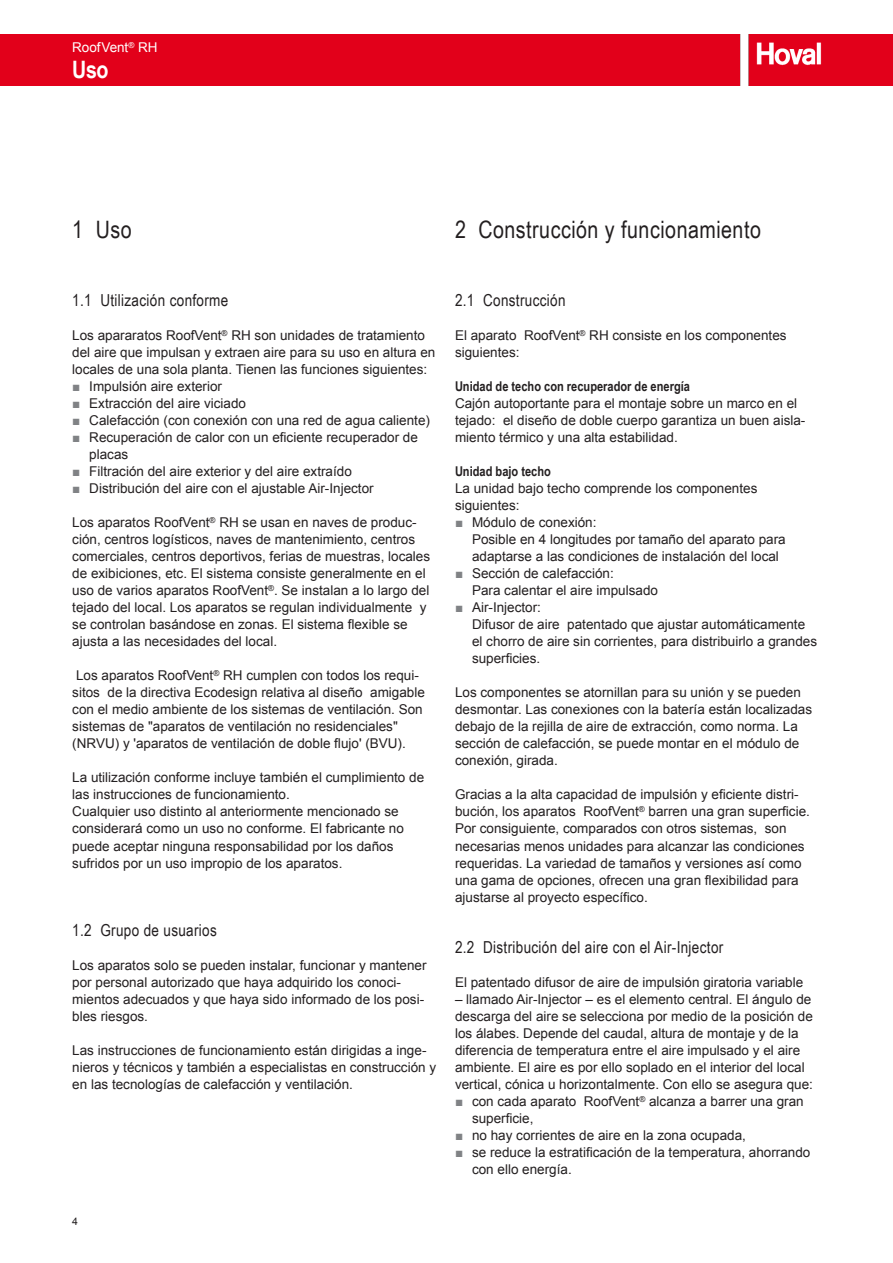
<style>
.page{position:relative;width:893px;height:1263px;background:#fff}
.page>*{position:absolute;margin:0;border:0;box-sizing:border-box;transform-origin:0 0}
.t1{font:24px "Arial Narrow";letter-spacing:.02em;color:#231f20}
.t2{font:700 24px "Arial Narrow";color:#fff}
.t3{font:16.5px "Arial Narrow";letter-spacing:.02em;color:#231f20}
.Text{font:13.5px/17px "Arial";color:#231f20}
.Titel_3{font:700 13.5px "Arial Narrow";color:#231f20}
.t4{font:13.5px "Arial";letter-spacing:-.005em;color:#fff}
.t5{font:10.5px "Arial";color:#231f20}
.s1{color:#808285}
</style>
<div class="page">
<div style="left:0;top:34px;width:893px;height:51px;background:#e2001a"></div>
<p class="t4" style="left:72px;top:39px;width:87px">RoofVent<sup>®</sup> RH</p>
<h1 class="t2" style="left:72px;top:51px;width:38px">Uso</h1>
<p class="t1" style="left:72px;top:212px;width:61px">1 Uso</p>
<p class="t1" style="left:455px;top:212px;width:307px">2 Construcción y funcionamiento</p>
<p class="t3" style="left:72px;top:288px;width:158px">1.1 Utilización conforme</p>
<p class="Text" style="left:72px;top:327px;width:365px">Los apararatos RoofVent<sup>®</sup> RH son unidades de tratamiento del aire que impulsan y extraen aire para su uso en altura en locales de una sola planta. Tienen las funciones siguientes:</p>
<p class="Text" style="left:72px;top:378px;width:151px"><span class="s1">■</span> Impulsión aire exterior</p>
<p class="Text" style="left:72px;top:395px;width:175px"><span class="s1">■</span> Extracción del aire viciado</p>
<p class="Text" style="left:72px;top:412px;width:359px"><span class="s1">■</span> Calefacción (con conexión con una red de agua caliente)</p>
<p class="Text" style="left:89px;top:429px;width:330px;text-indent:-17px"><span class="s1">■</span> Recuperación de calor con un eficiente recuperador de placas</p>
<p class="Text" style="left:72px;top:463px;width:281px"><span class="s1">■</span> Filtración del aire exterior y del aire extraído</p>
<p class="Text" style="left:72px;top:480px;width:303px"><span class="s1">■</span> Distribución del aire con el ajustable Air-Injector</p>
<p class="Text" style="left:72px;top:514px;width:359px">Los aparatos RoofVent<sup>®</sup> RH se usan en naves de produc&shy;ción, centros logísticos, naves de mantenimiento, centros comerciales, centros deportivos, ferias de muestras, locales de exibiciones, etc. El sistema consiste generalmente en el uso de varios aparatos RoofVent<sup>®</sup>. Se instalan a lo largo del tejado del local. Los aparatos se regulan individualmente y se controlan basándose en zonas. El sistema flexible se ajusta a las necesidades del local.</p>
<p class="Text" style="left:72px;top:667px;width:354px">Los aparatos RoofVent<sup>®</sup> RH cumplen con todos los requi&shy;sitos de la directiva Ecodesign relativa al diseño amigable con el medio ambiente de los sistemas de ventilación. Son sistemas de "aparatos de ventilación no residenciales" (NRVU) y 'aparatos de ventilación de doble flujo' (BVU).</p>
<p class="Text" style="left:72px;top:769px;width:353px">La utilización conforme incluye también el cumplimiento de las instrucciones de funcionamiento.</p>
<p class="Text" style="left:72px;top:803px;width:333px">Cualquier uso distinto al anteriormente mencionado se considerará como un uso no conforme. El fabricante no puede aceptar ninguna responsabilidad por los daños sufridos por un uso impropio de los aparatos.</p>
<p class="t3" style="left:72px;top:918px;width:146px">1.2 Grupo de usuarios</p>
<p class="Text" style="left:72px;top:956px;width:356px">Los aparatos solo se pueden instalar, funcionar y mantener por personal autorizado que haya adquirido los conoci&shy;mientos adecuados y que haya sido informado de los posi&shy;bles riesgos.</p>
<p class="Text" style="left:72px;top:1041px;width:365px">Las instrucciones de funcionamiento están dirigidas a inge&shy;nieros y técnicos y también a especialistas en construcción y en las tecnologías de calefacción y ventilación.</p>
<p class="t5" style="left:72px;top:1214px;width:7px">4</p>
<p class="t3" style="left:455px;top:288px;width:112px">2.1 Construcción</p>
<p class="Text" style="left:455px;top:327px;width:333px">El aparato RoofVent<sup>®</sup> RH consiste en los componentes siguientes:</p>
<p class="Titel_3" style="left:455px;top:376px;width:237px">Unidad de techo con recuperador de energía</p>
<p class="Text" style="left:455px;top:395px;width:352px">Cajón autoportante para el montaje sobre un marco en el tejado: el diseño de doble cuerpo garantiza un buen aisla&shy;miento térmico y una alta estabilidad.</p>
<p class="Titel_3" style="left:455px;top:461px;width:97px">Unidad bajo techo</p>
<p class="Text" style="left:455px;top:480px;width:304px">La unidad bajo techo comprende los componentes siguientes:</p>
<p class="Text" style="left:472px;top:514px;width:315px;text-indent:-17px"><span class="s1">■</span> Módulo de conexión:<br>Posible en 4 longitudes por tamaño del aparato para adaptarse a las condiciones de instalación del local</p>
<p class="Text" style="left:472px;top:565px;width:188px;text-indent:-17px"><span class="s1">■</span> Sección de calefacción:<br>Para calentar el aire impulsado</p>
<p class="Text" style="left:472px;top:599px;width:347px;text-indent:-17px"><span class="s1">■</span> Air-Injector:<br>Difusor de aire patentado que ajustar automáticamente el chorro de aire sin corrientes, para distribuirlo a grandes superficies.</p>
<p class="Text" style="left:455px;top:684px;width:359px">Los componentes se atornillan para su unión y se pueden desmontar. Las conexiones con la batería están localizadas debajo de la rejilla de aire de extracción, como norma. La sección de calefacción, se puede montar en el módulo de conexión, girada.</p>
<p class="Text" style="left:455px;top:786px;width:356px">Gracias a la alta capacidad de impulsión y eficiente distri&shy;bución, los aparatos RoofVent<sup>®</sup> barren una gran superficie.<br>Por consiguiente, comparados con otros sistemas, son necesarias menos unidades para alcanzar las condiciones requeridas. La variedad de tamaños y versiones así como una gama de opciones, ofrecen una gran flexibilidad para ajustarse al proyecto específico.</p>
<p class="t3" style="left:455px;top:935px;width:270px">2.2 Distribución del aire con el Air-Injector</p>
<p class="Text" style="left:455px;top:973px;width:350px">El patentado difusor de aire de impulsión giratoria variable</p>
<p class="Text" style="left:455px;top:990px;width:359px">– llamado Air-Injector – es el elemento central. El ángulo de descarga del aire se selecciona por medio de la posición de los álabes. Depende del caudal, altura de montaje y de la diferencia de temperatura entre el aire impulsado y el aire ambiente. El aire es por ello soplado en el interior del local vertical, cónica u horizontalmente. Con ello se asegura que:</p>
<p class="Text" style="left:472px;top:1092px;width:333px;text-indent:-17px"><span class="s1">■</span> con cada aparato RoofVent<sup>®</sup> alcanza a barrer una gran superficie,</p>
<p class="Text" style="left:455px;top:1126px;width:292px"><span class="s1">■</span> no hay corrientes de aire en la zona ocupada,</p>
<p class="Text" style="left:472px;top:1143px;width:340px;text-indent:-17px"><span class="s1">■</span> se reduce la estratificación de la temperatura, ahorrando con ello energía.</p>
</div>
